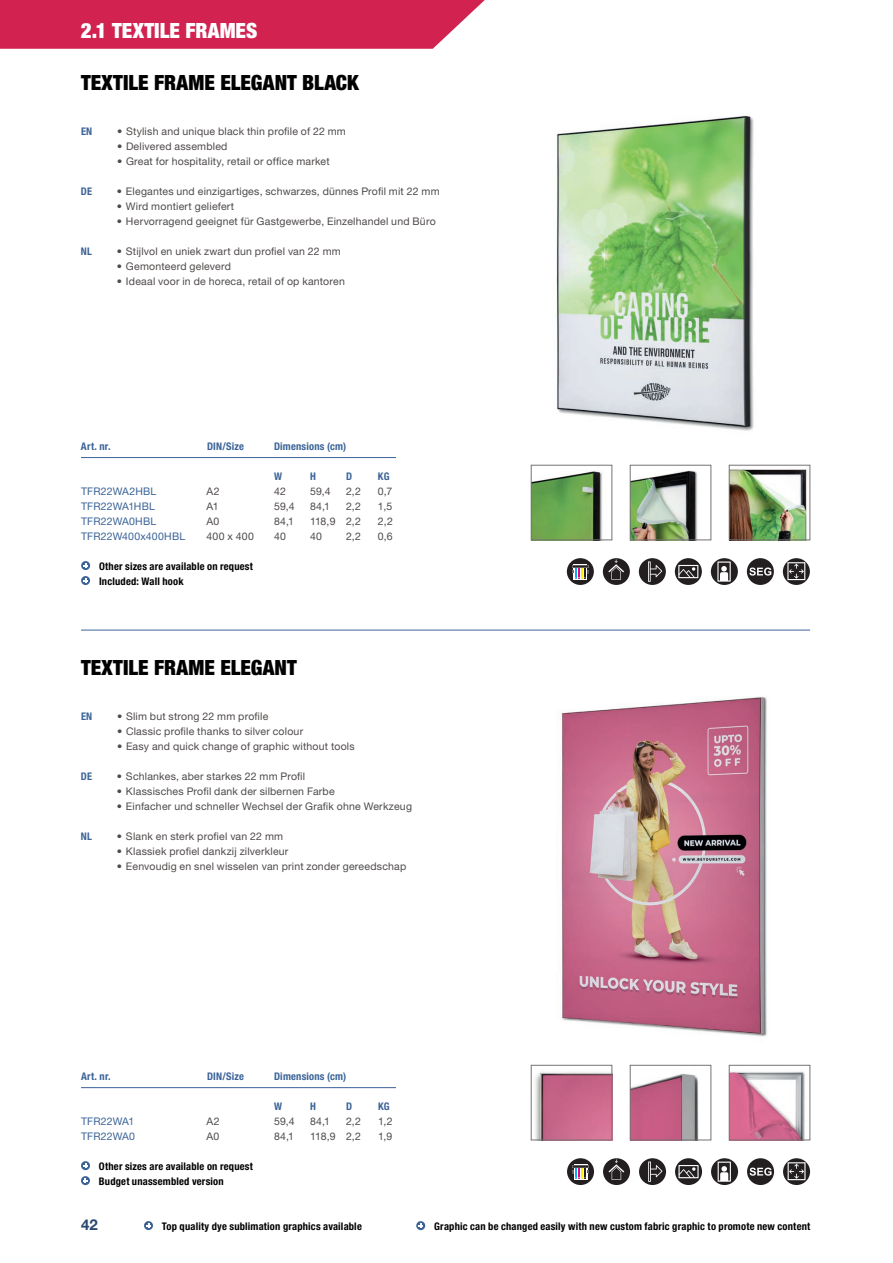
<style>
.page{position:relative;width:893px;height:1263px;background:#fff}
.page>*{position:absolute;margin:0;border:0;box-sizing:border-box;transform-origin:0 0}
.t1{font:900 condensed 21px "Helvetica Neue LT Pro";color:#010101}
.t2{font:900 condensed 21px "Helvetica Neue LT Pro";color:#fff}
.t3{font:700 15px "Helvetica Neue LT Pro";color:#2a4872}
.t4{font:10.5px/15px "Helvetica Neue LT Pro";letter-spacing:.02em;color:#4e4a49}
.t5{font:700 condensed 10.5px/15px "Helvetica Neue LT Pro";letter-spacing:.02em;color:#010101}
.t6{font:700 condensed 10.5px "Helvetica Neue LT Pro";letter-spacing:.02em;color:#3b6397}
.t7{font:10.5px/15px "Helvetica Neue LT Pro";letter-spacing:.015em;color:#3b6397}
</style>
<div class="page">
<img style="left:556px;top:115px;width:198px;height:316px">
<svg style="left:0;top:0;width:485px;height:49px;background:#d32e59"></svg>
<hr style="left:81px;top:630px;width:729px;height:1px;background:#3b6397">
<img style="left:731px;top:469px;width:76px;height:69px">
<div style="left:729px;top:465px;width:81px;height:75px;border:1px solid #767372"></div>
<img style="left:632px;top:470px;width:66px;height:68px">
<div style="left:630px;top:465px;width:81px;height:75px;border:1px solid #767372"></div>
<img style="left:533px;top:470px;width:70px;height:68px">
<div style="left:531px;top:465px;width:81px;height:75px;border:1px solid #767372"></div>
<hr style="left:81px;top:457px;width:315px;height:1px;background:#3b6397">
<img style="left:561px;top:696px;width:206px;height:341px">
<img style="left:731px;top:1071px;width:74px;height:67px">
<div style="left:729px;top:1065px;width:81px;height:75px;border:1px solid #767372"></div>
<img style="left:632px;top:1073px;width:67px;height:65px">
<div style="left:630px;top:1065px;width:81px;height:75px;border:1px solid #767372"></div>
<img style="left:535px;top:1071px;width:75px;height:67px">
<div style="left:531px;top:1065px;width:81px;height:75px;border:1px solid #767372"></div>
<hr style="left:81px;top:1087px;width:315px;height:1px;background:#3b6397">
<svg style="left:81px;top:561px;width:9px;height:9px"></svg>
<svg style="left:83px;top:563px;width:5px;height:5px"></svg>
<svg style="left:81px;top:576px;width:9px;height:9px"></svg>
<svg style="left:83px;top:578px;width:5px;height:5px"></svg>
<svg style="left:81px;top:1161px;width:9px;height:9px"></svg>
<svg style="left:83px;top:1163px;width:5px;height:5px"></svg>
<svg style="left:81px;top:1176px;width:9px;height:9px"></svg>
<svg style="left:83px;top:1178px;width:5px;height:5px"></svg>
<div style="left:711px;top:558px;width:27px;height:27px;background:#231f20;border-radius:50%"></div>
<svg style="left:717px;top:561px;width:14px;height:21px"></svg>
<div style="left:747px;top:558px;width:27px;height:27px;background:#231f20;border-radius:50%"></div>
<svg style="left:749px;top:567px;width:22px;height:9px"></svg>
<svg style="left:783px;top:558px;width:27px;height:27px"></svg>
<svg style="left:787px;top:562px;width:18px;height:18px"></svg>
<svg style="left:711px;top:1158px;width:27px;height:27px"></svg>
<svg style="left:718px;top:1161px;width:13px;height:21px"></svg>
<div style="left:747px;top:1158px;width:27px;height:27px;background:#231f20;border-radius:50%"></div>
<svg style="left:750px;top:1167px;width:21px;height:9px"></svg>
<svg style="left:783px;top:1158px;width:27px;height:27px"></svg>
<svg style="left:788px;top:1162px;width:17px;height:18px"></svg>
<svg style="left:144px;top:1221px;width:9px;height:9px"></svg>
<svg style="left:146px;top:1223px;width:5px;height:5px"></svg>
<div style="left:416px;top:1221px;width:9px;height:9px;background:#3b6397;border-radius:50%"></div>
<svg style="left:418px;top:1223px;width:5px;height:5px"></svg>
<svg style="left:675px;top:558px;width:27px;height:27px"></svg>
<svg style="left:678px;top:565px;width:20px;height:13px"></svg>
<svg style="left:675px;top:1158px;width:27px;height:27px"></svg>
<svg style="left:678px;top:1165px;width:21px;height:13px"></svg>
<div style="left:567px;top:558px;width:27px;height:27px;background:#231f20;border-radius:50%"></div>
<div style="left:573px;top:564px;width:14px;height:15px;background:#fff"></div>
<hr style="left:572px;top:565px;width:17px;height:3px;background:#fff">
<svg style="left:572px;top:566px;width:17px;height:13px"></svg>
<div style="left:603px;top:558px;width:27px;height:27px;background:#231f20;border-radius:50%"></div>
<svg style="left:608px;top:559px;width:16px;height:21px"></svg>
<div style="left:639px;top:558px;width:27px;height:27px;background:#231f20;border-radius:50%"></div>
<hr style="left:648px;top:561px;width:3px;height:21px;background:#fff">
<svg style="left:649px;top:562px;width:13px;height:19px"></svg>
<div style="left:567px;top:1158px;width:27px;height:27px;background:#231f20;border-radius:50%"></div>
<div style="left:574px;top:1164px;width:13px;height:15px;background:#fff"></div>
<hr style="left:572px;top:1165px;width:17px;height:3px;background:#fff">
<svg style="left:572px;top:1166px;width:17px;height:13px"></svg>
<div style="left:603px;top:1158px;width:27px;height:27px;background:#231f20;border-radius:50%"></div>
<svg style="left:608px;top:1159px;width:16px;height:21px"></svg>
<div style="left:639px;top:1158px;width:27px;height:27px;background:#231f20;border-radius:50%"></div>
<hr style="left:648px;top:1161px;width:3px;height:21px;background:#fff">
<svg style="left:649px;top:1162px;width:13px;height:19px"></svg>
<h1 class="t2" style="left:81px;top:18px;width:178px">2.1 TEXTILE FRAMES</h1>
<h1 class="t1" style="left:81px;top:70px;width:279px">TEXTILE FRAME ELEGANT BLACK</h1>
<p class="t6" style="left:81px;top:125px;width:13px">EN</p>
<p class="t4" style="left:117px;top:124px;width:230px">• Stylish and unique black thin profile of 22 mm</p>
<p class="t4" style="left:117px;top:139px;width:112px">• Delivered assembled</p>
<p class="t4" style="left:117px;top:154px;width:214px">• Great for hospitality, retail or office market</p>
<p class="t4" style="left:117px;top:184px;width:324px">• Elegantes und einzigartiges, schwarzes, dünnes Profil mit 22 mm</p>
<p class="t4" style="left:117px;top:199px;width:119px">• Wird montiert geliefert</p>
<p class="t4" style="left:117px;top:214px;width:320px">• Hervorragend geeignet für Gastgewerbe, Einzelhandel und Büro</p>
<p class="t4" style="left:117px;top:244px;width:225px">• Stijlvol en uniek zwart dun profiel van 22 mm</p>
<p class="t4" style="left:117px;top:259px;width:116px">• Gemonteerd geleverd</p>
<p class="t4" style="left:117px;top:274px;width:229px">• Ideaal voor in de horeca, retail of op kantoren</p>
<p class="t6" style="left:81px;top:185px;width:13px">DE</p>
<p class="t6" style="left:81px;top:245px;width:13px">NL</p>
<p class="t6" style="left:81px;top:440px;width:31px">Art. nr.</p>
<p class="t7" style="left:81px;top:484px;width:106px">TFR22WA2HBL<br>TFR22WA1HBL<br>TFR22WA0HBL<br>TFR22W400x400HBL</p>
<p class="t6" style="left:207px;top:440px;width:38px">DIN/Size</p>
<p class="t4" style="left:206px;top:484px;width:49px">A2<br>A1<br>A0<br>400 x 400</p>
<p class="t4" style="left:378px;top:484px;width:16px;text-align:justify">0,7<br>1,5<br>2,2<br>0,6</p>
<p class="t6" style="left:274px;top:440px;width:74px">Dimensions (cm)</p>
<p class="t6" style="left:310px;top:470px;width:7px">H</p>
<p class="t6" style="left:346px;top:470px;width:8px">D</p>
<p class="t6" style="left:378px;top:470px;width:13px">KG</p>
<p class="t6" style="left:274px;top:470px;width:9px">W</p>
<p class="t4" style="left:274px;top:484px;width:22px">42<br>59,4<br>84,1<br>40</p>
<p class="t4" style="left:310px;top:484px;width:27px">59,4<br>84,1<br>118,9<br>40</p>
<p class="t4" style="left:346px;top:484px;width:16px;text-align:justify">2,2<br>2,2<br>2,2<br>2,2</p>
<p class="t5" style="left:99px;top:559px;width:155px">Other sizes are available on request<br>Included: Wall hook</p>
<h1 class="t1" style="left:81px;top:655px;width:217px">TEXTILE FRAME ELEGANT</h1>
<p class="t6" style="left:81px;top:710px;width:13px">EN</p>
<p class="t4" style="left:117px;top:709px;width:153px">• Slim but strong 22 mm profile</p>
<p class="t4" style="left:117px;top:724px;width:188px">• Classic profile thanks to silver colour</p>
<p class="t4" style="left:117px;top:739px;width:239px">• Easy and quick change of graphic without tools</p>
<p class="t4" style="left:117px;top:769px;width:190px">• Schlankes, aber starkes 22 mm Profil</p>
<p class="t4" style="left:117px;top:784px;width:219px">• Klassisches Profil dank der silbernen Farbe</p>
<p class="t4" style="left:117px;top:799px;width:297px">• Einfacher und schneller Wechsel der Grafik ohne Werkzeug</p>
<p class="t4" style="left:117px;top:829px;width:168px">• Slank en sterk profiel van 22 mm</p>
<p class="t4" style="left:117px;top:844px;width:173px">• Klassiek profiel dankzij zilverkleur</p>
<p class="t4" style="left:117px;top:859px;width:291px">• Eenvoudig en snel wisselen van print zonder gereedschap</p>
<p class="t6" style="left:81px;top:770px;width:13px">DE</p>
<p class="t6" style="left:81px;top:830px;width:13px">NL</p>
<p class="t6" style="left:81px;top:1070px;width:31px">Art. nr.</p>
<p class="t7" style="left:81px;top:1114px;width:56px">TFR22WA1<br>TFR22WA0</p>
<p class="t6" style="left:207px;top:1070px;width:38px">DIN/Size</p>
<p class="t4" style="left:207px;top:1114px;width:15px">A2<br>A0</p>
<p class="t4" style="left:378px;top:1114px;width:16px">1,2<br>1,9</p>
<p class="t6" style="left:274px;top:1070px;width:74px">Dimensions (cm)</p>
<p class="t6" style="left:310px;top:1100px;width:7px">H</p>
<p class="t6" style="left:346px;top:1100px;width:8px">D</p>
<p class="t6" style="left:378px;top:1100px;width:13px">KG</p>
<p class="t6" style="left:274px;top:1100px;width:9px">W</p>
<p class="t4" style="left:274px;top:1114px;width:22px">59,4<br>84,1</p>
<p class="t4" style="left:310px;top:1114px;width:27px">84,1<br>118,9</p>
<p class="t4" style="left:346px;top:1114px;width:16px">2,2<br>2,2</p>
<p class="t5" style="left:99px;top:1159px;width:155px">Other sizes are available on request<br>Budget unassembled version</p>
<p class="t5" style="left:162px;top:1219px;width:201px">Top quality dye sublimation graphics available</p>
<p class="t5" style="left:434px;top:1219px;width:378px">Graphic can be changed easily with new custom fabric graphic to promote new content</p>
<h2 class="t3" style="left:81px;top:1215px;width:18px">42</h2>
</div>
